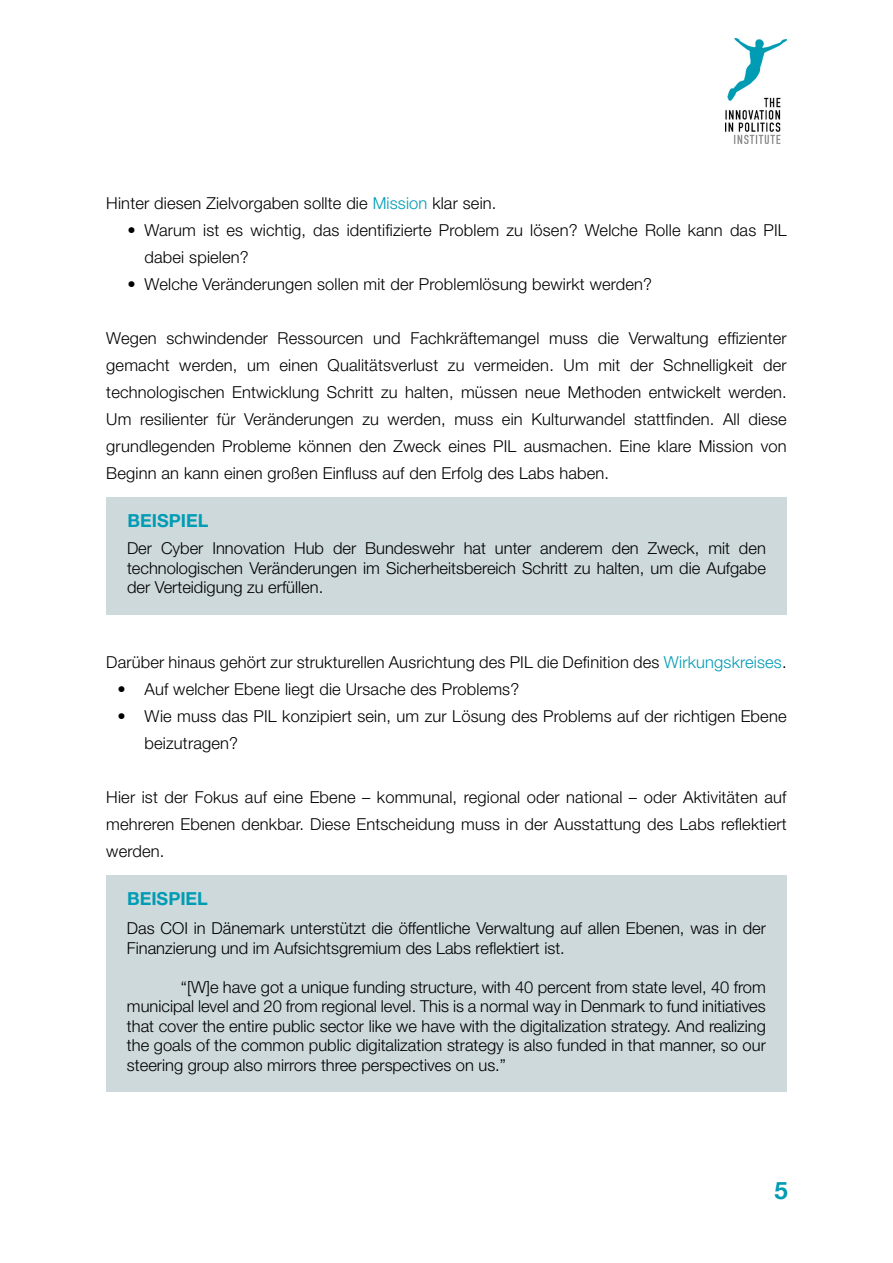
<style>
.page{position:relative;width:893px;height:1263px;background:#fff}
.page>*{position:absolute;margin:0;border:0;box-sizing:border-box;transform-origin:0 0}
.t1{font:700 24px "Helvetica Neue";color:#009cb4}
.t2{font:700 18px "Helvetica Neue LT Pro";color:#009cb4}
.t3{font:300 16.5px/27px "Helvetica Neue LT Pro";letter-spacing:.01em;color:#000;text-align:justify}
.s1{color:#009cb4}
</style>
<div class="page">
<img style="left:726px;top:38px;width:61px;height:105px">
<div style="left:106px;top:527px;width:681px;height:87px;background:#ced9dc"></div>
<div style="left:106px;top:497px;width:681px;height:30px;background:#ced9dc"></div>
<div style="left:106px;top:875px;width:681px;height:30px;background:#ced9dc"></div>
<div style="left:106px;top:905px;width:681px;height:186px;background:#ced9dc"></div>
<p class="t3" style="left:106px;top:190px;width:392px">Hinter diesen Zielvorgaben sollte die <span class="s1">Mission</span> klar sein.</p>
<p class="t3" style="left:145px;top:217px;width:644px;text-indent:-17px">• Warum ist es wichtig, das identifizierte Problem zu lösen? Welche Rolle kann das PIL dabei spielen?</p>
<p class="t3" style="left:128px;top:271px;width:526px">• Welche Veränderungen sollen mit der Problemlösung bewirkt werden?</p>
<p class="t3" style="left:106px;top:325px;width:682px">Wegen schwindender Ressourcen und Fachkräftemangel muss die Verwaltung effizienter gemacht werden, um einen Qualitätsverlust zu vermeiden. Um mit der Schnelligkeit der technologischen Entwicklung Schritt zu halten, müssen neue Methoden entwickelt werden.<br>Um resilienter für Veränderungen zu werden, muss ein Kulturwandel stattfinden. All diese grundlegenden Probleme können den Zweck eines PIL ausmachen. Eine klare Mission von Beginn an kann einen großen Einfluss auf den Erfolg des Labs haben.</p>
<p class="t2" style="left:128px;top:509px;width:82px">BEISPIEL</p>
<p class="t3" style="left:127px;top:538px;width:640px;line-height:19.5px">Der Cyber Innovation Hub der Bundeswehr hat unter anderem den Zweck, mit den technologischen Veränderungen im Sicherheitsbereich Schritt zu halten, um die Aufgabe der Verteidigung zu erfüllen.</p>
<p class="t3" style="left:106px;top:649px;width:682px">Darüber hinaus gehört zur strukturellen Ausrichtung des PIL die Definition des <span class="s1">Wirkungskreises</span>.</p>
<p class="t3" style="left:118px;top:676px;width:403px">• Auf welcher Ebene liegt die Ursache des Problems?</p>
<p class="t3" style="left:145px;top:703px;width:644px;text-indent:-27px">• Wie muss das PIL konzipiert sein, um zur Lösung des Problems auf der richtigen Ebene beizutragen?</p>
<p class="t3" style="left:106px;top:784px;width:682px">Hier ist der Fokus auf eine Ebene – kommunal, regional oder national – oder Aktivitäten auf mehreren Ebenen denkbar. Diese Entscheidung muss in der Ausstattung des Labs reflektiert werden.</p>
<p class="t2" style="left:127px;top:887px;width:82px">BEISPIEL</p>
<p class="t3" style="left:127px;top:918px;width:640px;line-height:19.5px">Das COI in Dänemark unterstützt die öffentliche Verwaltung auf allen Ebenen, was in der<br>Finanzierung und im Aufsichtsgremium des Labs reflektiert ist.</p>
<p class="t3" style="left:127px;top:977px;width:640px;line-height:19.5px;text-indent:54px">“[W]e have got a unique funding structure, with 40 percent from state level, 40 from municipal level and 20 from regional level. This is a normal way in Denmark to fund initiatives that cover the entire public sector like we have with the digitalization strategy. And realizing the goals of the common public digitalization strategy is also funded in that manner, so our steering group also mirrors three perspectives on us.”</p>
<h1 class="t1" style="left:774px;top:1172px;width:15px">5</h1>
</div>
